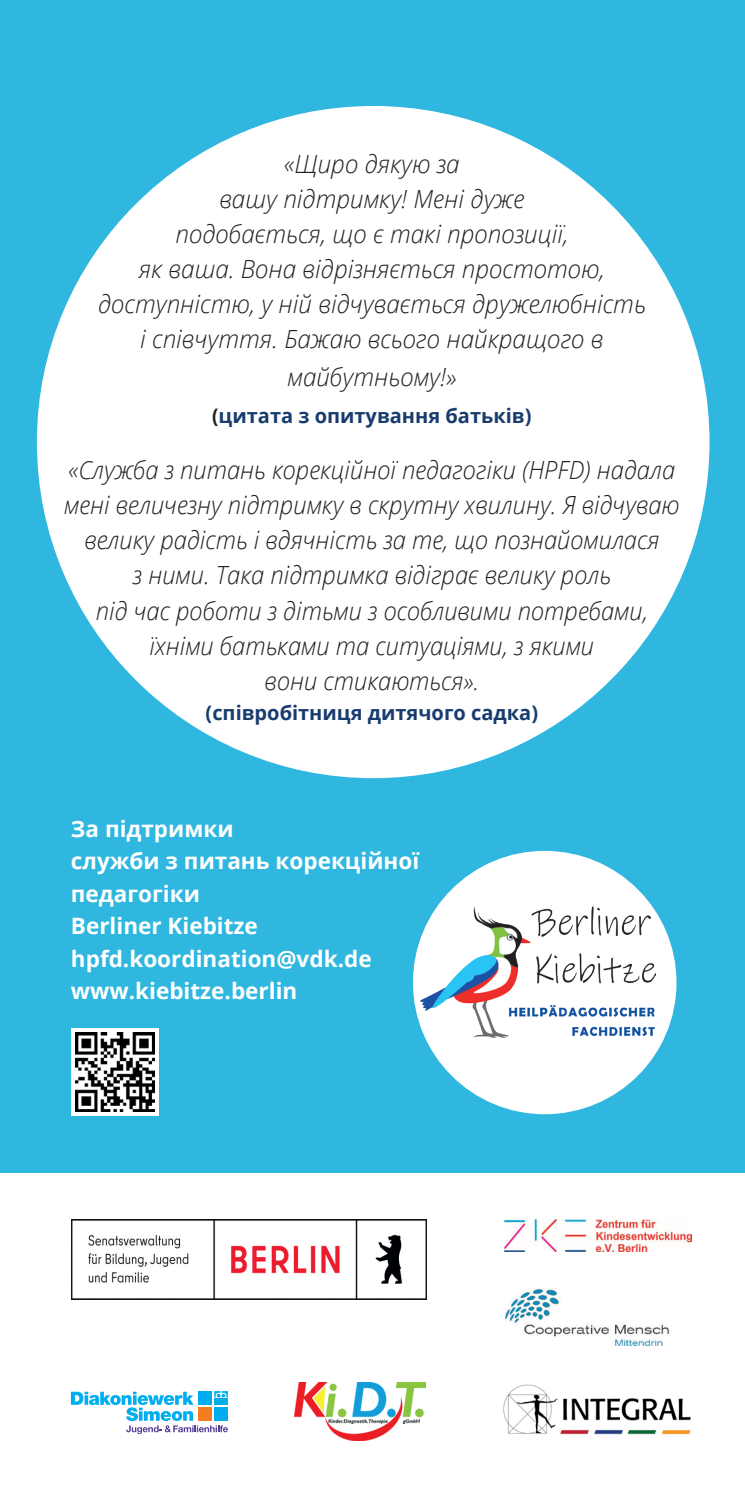
<style>
.page{position:relative;width:745px;height:1489px;background:#fff}
.page>*{position:absolute;margin:0;border:0;box-sizing:border-box;transform-origin:0 0}
.t1{font:italic 300 25px/35px "Open Sans";color:#231f20;text-align:center;scale:.95 1}
.t2{font:italic 300 25px/35px "Open Sans";color:#231f20;text-align:center}
.t3{font:700 22.5px/32.5px "Open Sans";color:#fff}
.t4{font:700 20px "Open Sans";color:#193c6f}
.s1{color:#231f20}
</style>
<div class="page">
<div style="left:0;top:0;width:744px;height:1172px;background:#2fb7e0"></div>
<img style="left:294px;top:1382px;width:131px;height:58px">
<svg style="left:71px;top:1391px;width:157px;height:42px"></svg>
<div style="left:221px;top:1398px;width:7px;height:6px;background:#00aeef"></div>
<img style="left:505px;top:1288px;width:163px;height:57px">
<img style="left:504px;top:1219px;width:186px;height:32px">
<img style="left:503px;top:1384px;width:188px;height:51px">
<div style="left:37px;top:106px;width:672px;height:672px;background:#fff;border-radius:50%"></div>
<div style="left:412px;top:850px;width:264px;height:264px;background:#fff;border-radius:50%"></div>
<img style="left:420px;top:905px;width:234px;height:132px">
<img style="left:71px;top:1219px;width:355px;height:80px">
<div style="left:71px;top:1028px;width:87px;height:87px;background:#fff"></div>
<img style="left:76px;top:1032px;width:79px;height:79px">
<p class="t2" style="left:98px;top:145px;width:549px">«Щиро дякую за<br>вашу підтримку! Мені дуже<br>подобається, що є такі пропозиції,<br>як ваша. Вона відрізняється простотою, доступністю, у ній відчувається дружелюбність і співчуття. Бажаю всього найкращого в</p>
<p class="t2" style="left:287px;top:358px;width:170px">майбутньому!»</p>
<p class="t4" style="left:212px;top:402px;width:320px"><span class="s1">(</span>цитата з опитування батьків)</p>
<p class="t1" style="left:64px;top:452px;width:648px">«Служба з питань корекційної педагогіки (HPFD) надала мені величезну підтримку в скрутну хвилину. Я відчуваю велику радість і вдячність за те, що познайомилася<br>з ними. Така підтримка відіграє велику роль<br>під час роботи з дітьми з особливими потребами, їхніми батьками та ситуаціями, з якими<br>вони стикаються».</p>
<p class="t4" style="left:205px;top:698px;width:334px">(співробітниця дитячого садка)</p>
<p class="t3" style="left:71px;top:811px;width:349px">За підтримки<br>служби з питань корекційної педагогіки<br>Berliner Kiebitze hpfd.koordination@vdk.de www.kiebitze.berlin</p>
</div>
